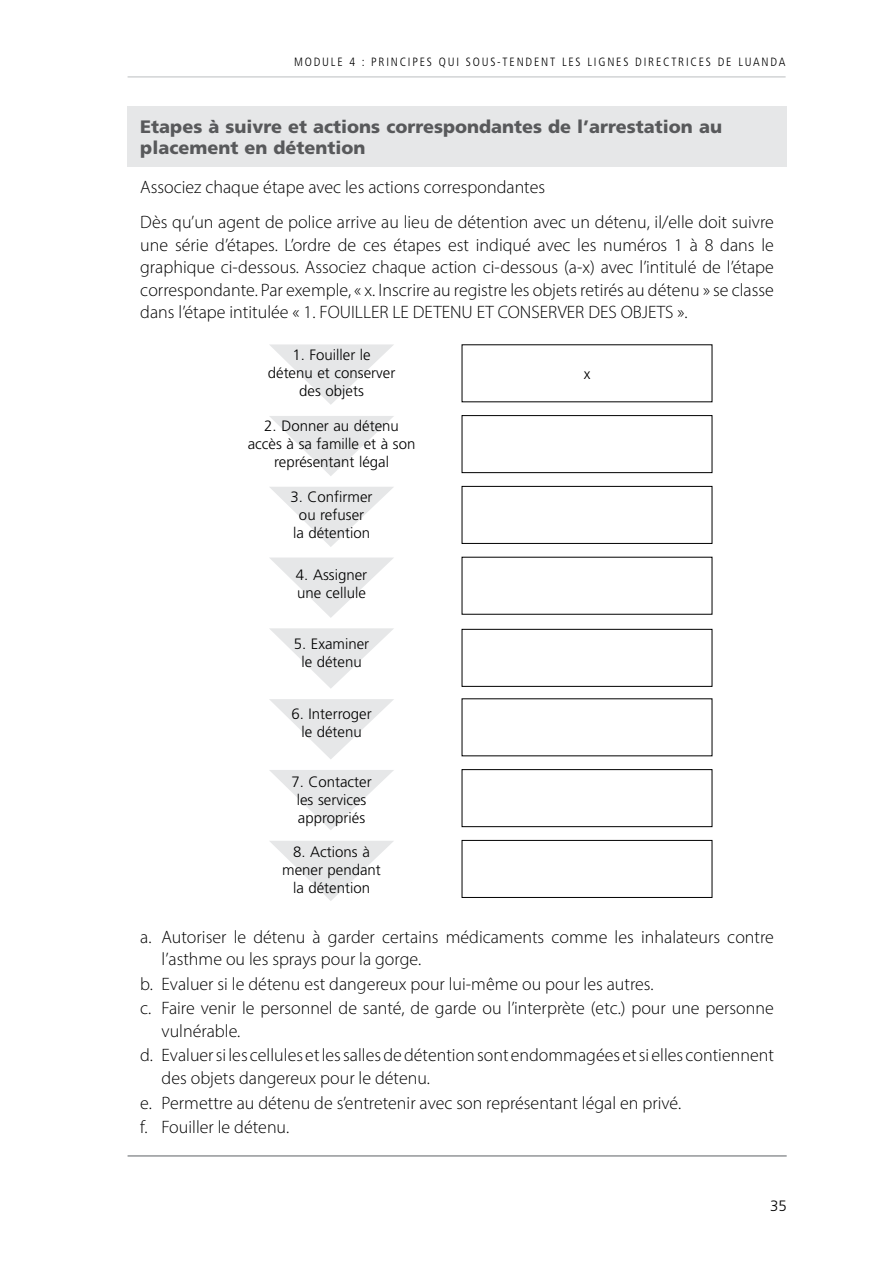
<style>
.page{position:relative;width:893px;height:1263px;background:#fff}
.page>*{position:absolute;margin:0;border:0;box-sizing:border-box;transform-origin:0 0}
.t1{font:300 18px/22.5px "Myriad Pro";color:#000}
.t2{font:900 18px/21.6px "Frutiger LT Std";color:#58595b}
.t3{font:300 15px/18px "Frutiger LT Std";color:#000;text-align:center}
.t4{font:300 condensed 12px "Frutiger LT Std";letter-spacing:.15em;color:#000}
</style>
<div class="page">
<hr style="left:128px;top:77px;width:658px;height:1px;background:#bcbec0">
<div style="left:128px;top:106px;width:659px;height:61px;background:#e6e7e8"></div>
<hr style="left:128px;top:1155px;width:659px;height:2px;background:#939598">
<svg style="left:269px;top:344px;width:125px;height:61px"></svg>
<div style="left:462px;top:415px;width:250px;height:58px;border:1px solid #000"></div>
<div style="left:462px;top:486px;width:250px;height:58px;border:1px solid #000"></div>
<div style="left:462px;top:629px;width:250px;height:58px;border:1px solid #000"></div>
<div style="left:462px;top:769px;width:250px;height:58px;border:1px solid #000"></div>
<div style="left:462px;top:840px;width:250px;height:58px;border:1px solid #000"></div>
<svg style="left:269px;top:416px;width:125px;height:60px"></svg>
<svg style="left:270px;top:487px;width:123px;height:60px"></svg>
<svg style="left:270px;top:557px;width:124px;height:61px"></svg>
<svg style="left:269px;top:628px;width:125px;height:60px"></svg>
<svg style="left:269px;top:699px;width:125px;height:60px"></svg>
<svg style="left:269px;top:770px;width:125px;height:60px"></svg>
<svg style="left:270px;top:841px;width:124px;height:60px"></svg>
<p class="t4" style="left:294px;top:55px;width:493px">MODULE 4 : PRI NCIP ES QUI SOUS-TENDENT LES LI GNES DI RECTRI CES DE LUANDA</p>
<p class="t2" style="left:140px;top:115px;width:583px">Etapes à suivre et actions correspondantes de l’arrestation au placement en détention</p>
<p class="t1" style="left:140px;top:169px;width:635px;line-height:35.2px">Associez chaque étape avec les actions correspondantes<br>Dès qu’un agent de police arrive au lieu de détention avec un détenu, il/elle doit suivre</p>
<p class="t1" style="left:140px;top:234px;width:635px;text-align:justify">une série d’étapes. L’ordre de ces étapes est indiqué avec les numéros 1 à 8 dans le graphique ci-dessous. Associez chaque action ci-dessous (a-x) avec l’intitulé de l’étape correspondante. Par exemple, « x. Inscrire au registre les objets retirés au détenu » se classe dans l’étape intitulée « 1. FOUILLER LE DETENU ET CONSERVER DES OBJETS ».</p>
<p class="t3" style="left:268px;top:346px;width:129px">1. Fouiller le<br>détenu et conserver des objets</p>
<p class="t3" style="left:248px;top:417px;width:169px">2. Donner au détenu accès à sa famille et à son représentant légal</p>
<p class="t3" style="left:291px;top:488px;width:84px">3. Confirmer ou refuser<br>la détention</p>
<p class="t3" style="left:296px;top:566px;width:73px;text-align:left">4. Assigner une cellule</p>
<p class="t3" style="left:294px;top:635px;width:77px">5. Examiner le détenu</p>
<p class="t3" style="left:291px;top:705px;width:82px">6. Interroger le détenu</p>
<p class="t3" style="left:291px;top:772px;width:82px">7. Contacter les services appropriés</p>
<p class="t3" style="left:282px;top:843px;width:100px">8. Actions à mener pendant la détention</p>
<p class="t3" style="left:584px;top:365px;width:8px">x</p>
<p class="t1" style="left:162px;top:925px;width:614px;text-indent:-21px">a. Autoriser le détenu à garder certains médicaments comme les inhalateurs contre l’asthme ou les sprays pour la gorge.</p>
<p class="t1" style="left:140px;top:971px;width:635px;line-height:24.6px">b. Evaluer si le détenu est dangereux pour lui-même ou pour les autres.<br>c. Faire venir le personnel de santé, de garde ou l’interprète (etc.) pour une personne</p>
<p class="t1" style="left:140px;top:1018px;width:635px;line-height:24.6px;text-indent:21px">vulnérable.<br>d. Evaluer si les cellules et les salles de détention sont endommagées et si elles contiennent</p>
<p class="t1" style="left:140px;top:1065px;width:542px;line-height:24.6px;text-indent:21px">des objets dangereux pour le détenu.<br>e. Permettre au détenu de s’entretenir avec son représentant légal en privé. f. Fouiller le détenu.</p>
<p class="t3" style="left:770px;top:1197px;width:18px">35</p>
</div>
